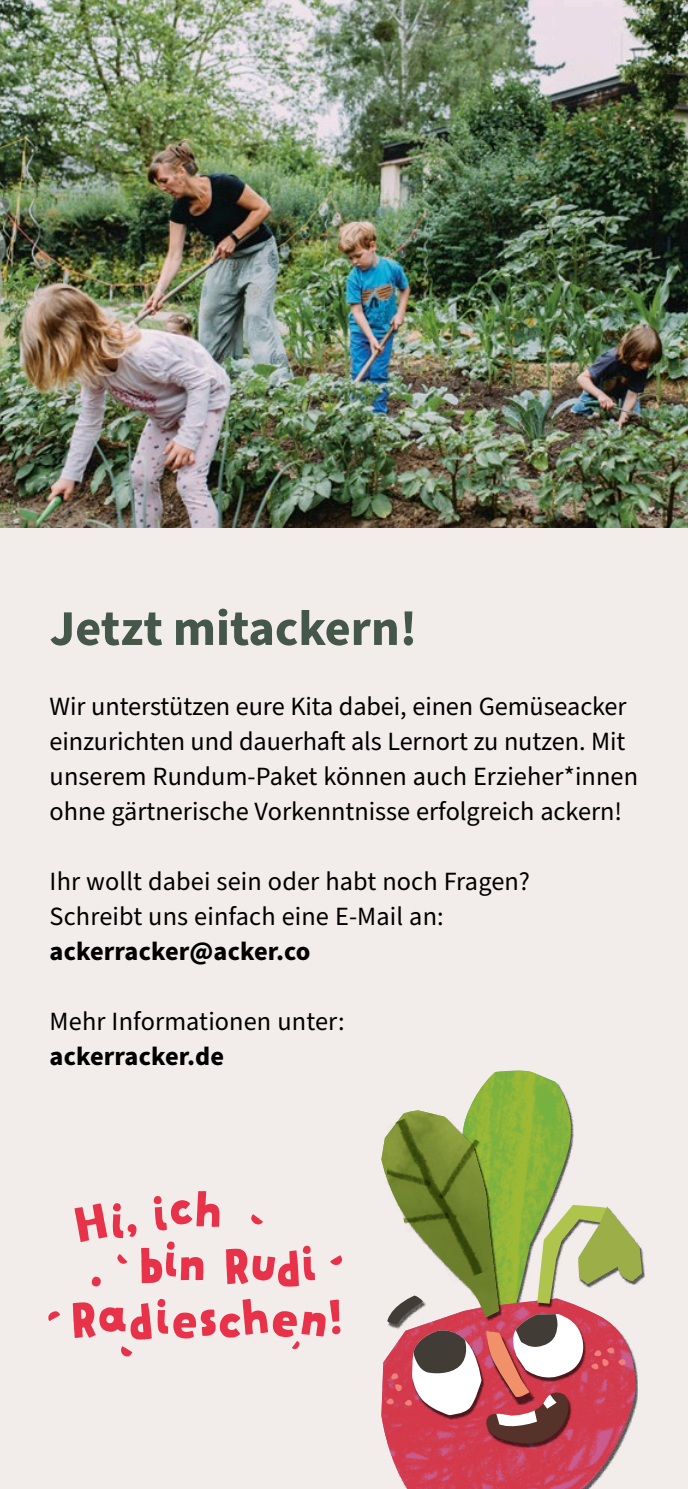
<style>
.page{position:relative;width:688px;height:1489px;background:#fff}
.page>*{position:absolute;margin:0;border:0;box-sizing:border-box;transform-origin:0 0}
.t1{font:700 50px "Source Sans Pro";color:#45564a}
.t2{font:26.25px/35px "Source Sans Pro";color:#000}
.t3{font:700 26.25px "Source Sans Pro";letter-spacing:.005em;color:#000}
</style>
<div class="page">
<div style="left:0;top:519px;width:687px;height:969px;background:#f2edea"></div>
<img style="left:0;top:0;width:687px;height:527px">
<img style="left:388px;top:1445px;width:234px;height:43px">
<div style="left:487px;top:1394px;width:84px;height:53px;background:#000;opacity:.65"></div>
<div style="left:578px;top:1208px;width:66px;height:80px;background:#000;opacity:.65"></div>
<svg style="left:381px;top:1070px;width:261px;height:375px"></svg>
<img style="left:386px;top:1110px;width:103px;height:174px">
<img style="left:385px;top:1166px;width:47px;height:25px">
<img style="left:402px;top:1205px;width:48px;height:27px">
<img style="left:435px;top:1134px;width:46px;height:69px">
<svg style="left:74px;top:1203px;width:33px;height:38px"></svg>
<svg style="left:226px;top:1245px;width:89px;height:41px"></svg>
<svg style="left:73px;top:1298px;width:267px;height:58px"></svg>
<svg style="left:330px;top:1255px;width:12px;height:9px"></svg>
<svg style="left:92px;top:1276px;width:9px;height:10px"></svg>
<svg style="left:48px;top:1311px;width:12px;height:9px"></svg>
<svg style="left:251px;top:1214px;width:12px;height:10px"></svg>
<svg style="left:113px;top:1191px;width:106px;height:91px"></svg>
<h1 class="t1" style="left:50px;top:594px;width:369px">Jetzt mitackern!</h1>
<p class="t2" style="left:50px;top:689px;width:589px">Wir unterstützen eure Kita dabei, einen Gemüseacker einzurichten und dauerhaft als Lernort zu nutzen. Mit unserem Rundum-Paket können auch Erzieher*innen ohne gärtnerische Vorkenntnisse erfolgreich ackern!</p>
<p class="t2" style="left:50px;top:864px;width:481px">Ihr wollt dabei sein oder habt noch Fragen?<br>Schreibt uns einfach eine E-Mail an:</p>
<p class="t3" style="left:50px;top:933px;width:262px">ackerracker@acker.co</p>
<p class="t2" style="left:50px;top:1004px;width:296px">Mehr Informationen unter:</p>
<p class="t3" style="left:50px;top:1038px;width:176px">ackerracker.de</p>
</div>
